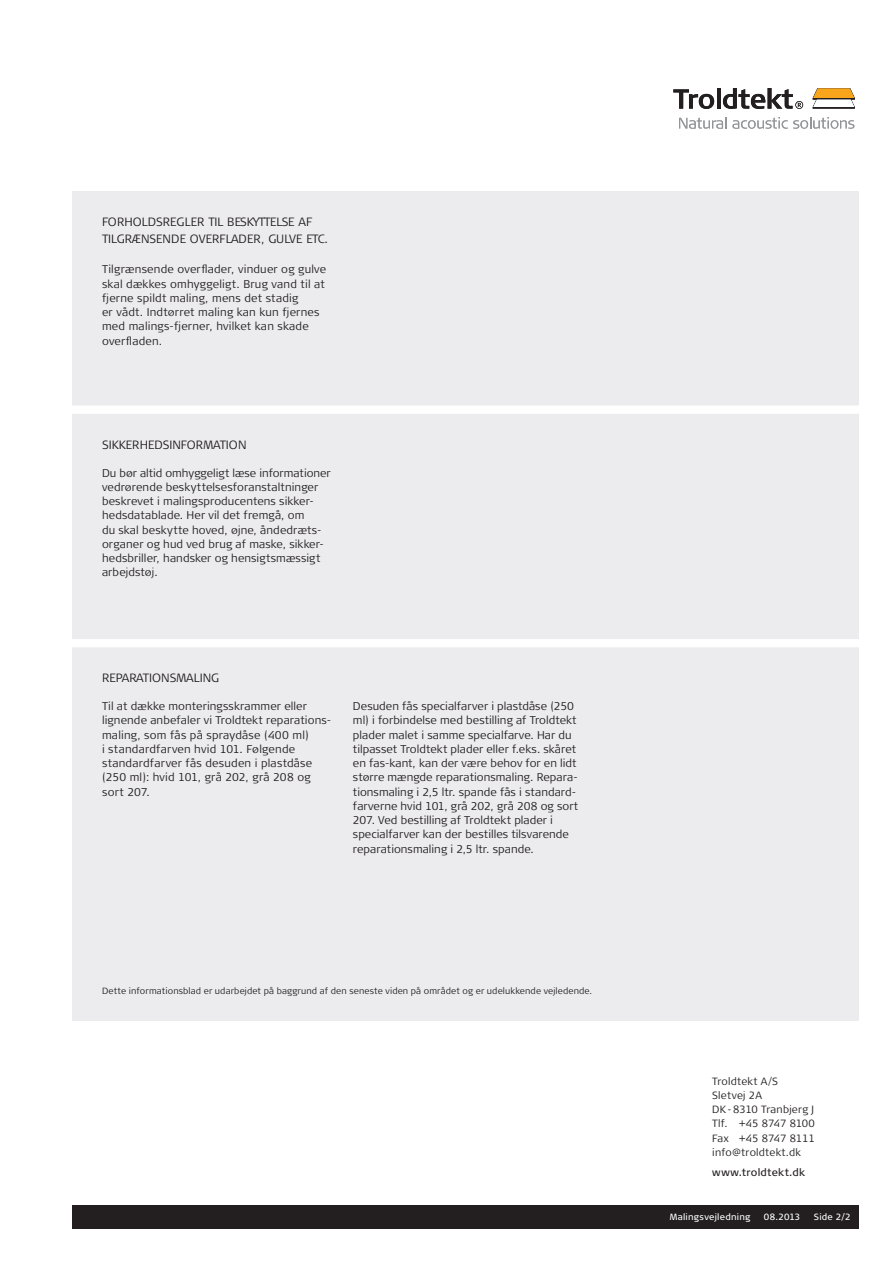
<style>
.page{position:relative;width:893px;height:1263px;background:#fff}
.page>*{position:absolute;margin:0;border:0;box-sizing:border-box;transform-origin:0 0}
.Mellemrubrik1{font:300 12px/16.5px "Signa Column";color:#231f20}
.Brød{font:300 11.25px/14.2px "Signa Column";letter-spacing:.01em;color:#231f20}
.Adresse1{font:300 10.5px/14.2px "Signa Column";letter-spacing:.02em;color:#231f20}
.Adresse1-2{font:10.5px "Signa Column";letter-spacing:.02em;color:#231f20}
.Adresse1-3{font:300 10.5px "Signa Column";letter-spacing:-.005em;color:#231f20}
.Adresse1-4{font:300 10.5px "Signa Column";letter-spacing:-.01em;color:#231f20}
.Skema_book{font:300 9px "Signa Column";letter-spacing:.015em;color:#231f20}
.Sidetal1{font:9px "Signa Column";letter-spacing:.025em;color:#fff}
</style>
<div class="page">
<div style="left:72px;top:191px;width:787px;height:829px;background:#ececee"></div>
<svg style="left:813px;top:88px;width:42px;height:21px"></svg>
<svg style="left:673px;top:89px;width:41px;height:20px"></svg>
<hr style="left:717px;top:88px;width:3px;height:21px;background:#231f20">
<svg style="left:723px;top:88px;width:80px;height:21px"></svg>
<svg style="left:679px;top:117px;width:47px;height:12px"></svg>
<svg style="left:732px;top:117px;width:122px;height:12px"></svg>
<div style="left:0;top:405px;width:893px;height:9px;background:#fff"></div>
<div style="left:0;top:639px;width:893px;height:8px;background:#fff"></div>
<div style="left:72px;top:1205px;width:787px;height:24px;background:#231f20"></div>
<p class="Mellemrubrik1" style="left:102px;top:214px;width:228px">FORHOLDSREGLER TIL BESKYTTELSE AF<br>TILGRÆNSENDE OVERFLADER, GULVE ETC.</p>
<p class="Brød" style="left:102px;top:262px;width:226px">Tilgrænsende overflader, vinduer og gulve skal dækkes omhyggeligt. Brug vand til at fjerne spildt maling, mens det stadig<br>er vådt. Indtørret maling kan kun fjernes med malings-fjerner, hvilket kan skade overfladen.</p>
<p class="Mellemrubrik1" style="left:102px;top:436px;width:146px">SIKKERHEDSINFORMATION</p>
<p class="Brød" style="left:102px;top:466px;width:230px">Du bør altid omhyggeligt læse informationer vedrørende beskyttelsesforanstaltninger beskrevet i malingsproducentens sikker&shy;hedsdatablade. Her vil det fremgå, om<br>du skal beskytte hoved, øjne, åndedræts&shy;organer og hud ved brug af maske, sikker&shy;hedsbriller, handsker og hensigtsmæssigt arbejdstøj.</p>
<p class="Mellemrubrik1" style="left:102px;top:670px;width:119px">REPARATIONSMALING</p>
<p class="Brød" style="left:102px;top:699px;width:229px">Til at dække monteringsskrammer eller lignende anbefaler vi Troldtekt reparations&shy;maling, som fås på spraydåse (400 ml)<br>i standardfarven hvid 101. Følgende standardfarver fås desuden i plastdåse (250 ml): hvid 101, grå 202, grå 208 og sort 207.</p>
<p class="Brød" style="left:353px;top:699px;width:227px">Desuden fås specialfarver i plastdåse (250 ml) i forbindelse med bestilling af Troldtekt plader malet i samme specialfarve. Har du tilpasset Troldtekt plader eller f.eks. skåret en fas-kant, kan der være behov for en lidt større mængde reparationsmaling. Repara&shy;tionsmaling i 2,5 ltr. spande fås i standard&shy;farverne hvid 101, grå 202, grå 208 og sort 207. Ved bestilling af Troldtekt plader i specialfarver kan der bestilles tilsvarende reparationsmaling i 2,5 ltr. spande.</p>
<p class="Skema_book" style="left:102px;top:986px;width:492px">Dette informationsblad er udarbejdet på baggrund af den seneste viden på området og er udelukkende vejledende.</p>
<p class="Adresse1" style="left:712px;top:1074px;width:67px">Troldtekt A/S<br>Sletvej 2A</p>
<p class="Adresse1" style="left:712px;top:1102px;width:103px">DK-8310 Tranbjerg J</p>
<p class="Adresse1-3" style="left:712px;top:1118px;width:104px">Tlf. +45 8747 8100</p>
<p class="Adresse1-4" style="left:712px;top:1132px;width:104px">Fax +45 8747 8111</p>
<p class="Adresse1" style="left:712px;top:1145px;width:90px">info@troldtekt.dk</p>
<p class="Adresse1-2" style="left:712px;top:1167px;width:94px">www.troldtekt.dk</p>
<p class="Sidetal1" style="left:670px;top:1212px;width:82px">Malingsvejledning</p>
<p class="Sidetal1" style="left:764px;top:1212px;width:38px">08.2013</p>
<p class="Sidetal1" style="left:814px;top:1212px;width:38px">Side 2/2</p>
</div>
